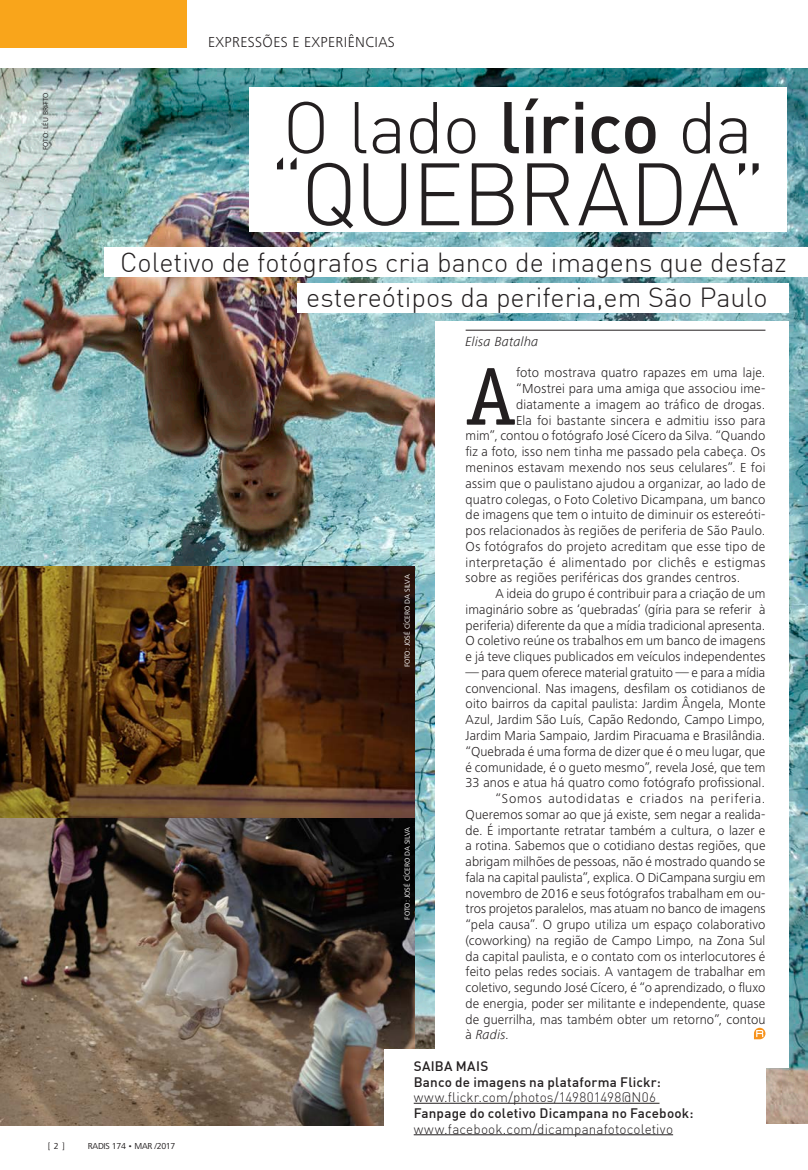
<style>
.page{position:relative;width:808px;height:1170px;background:#fff}
.page>*{position:absolute;margin:0;border:0;box-sizing:border-box;transform-origin:0 0}
.Título_materia{font:300 87px "DIN";letter-spacing:-.02em;color:#231f20}
.Corpo_-_Capitular_4{font:82.5px "Officina Serif Std";color:#231f20}
.Título_materia-2{font:300 72px "DIN";letter-spacing:-.02em;color:#231f20}
.Subtítulo{font:300 27px "DIN";color:#231f20}
.Chapéu{font:300 15px "Frutiger Next LT";letter-spacing:.025em;color:#231f20}
.Corpo_-_2_col{font:300 13.5px/15.8px "Frutiger Next LT";letter-spacing:.005em;color:#231f20;text-align:justify}
.Corpo_-_Capitular_4-2{font:300 13.5px "Frutiger Next LT";letter-spacing:.015em;color:#231f20}
.Corpo_-_2_col-2{font:500 13.5px "DIN";letter-spacing:.015em;color:#231f20}
.Corpo_-_2_col-3{font:300 13.5px "DIN";letter-spacing:.01em;color:#231f20}
.Assinatura{font:italic 300 13.5px "Frutiger Next LT";letter-spacing:.01em;color:#231f20}
.t1{font:9px "Frutiger Next LT";letter-spacing:-.03em;color:#231f20}
.Fotos_-_Crédito{font:7.5px "Frutiger Next LT";color:#fff}
.Fotos_-_Crédito-2{font:7.5px "Frutiger Next LT";color:#231f20}
.s1{font-weight:500}
.s2{font-style:italic}
</style>
<div class="page">
<img style="left:0;top:68px;width:808px;height:1055px">
<img style="left:0;top:566px;width:415px;height:559px">
<div style="left:435px;top:321px;width:354px;height:746px;background:#fff"></div>
<hr style="left:466px;top:330px;width:299px;height:1px;background:#231f20">
<svg style="left:754px;top:1027px;width:11px;height:12px"></svg>
<div style="left:105px;top:247px;width:703px;height:29px;background:#fff"></div>
<div style="left:249px;top:87px;width:538px;height:145px;background:#fff"></div>
<div style="left:384px;top:1049px;width:381px;height:101px;background:#fff"></div>
<hr style="left:414px;top:1102px;width:245px;height:1px;background:#231f20">
<hr style="left:414px;top:1134px;width:259px;height:1px;background:#231f20">
<div style="left:298px;top:283px;width:491px;height:29px;background:#fff"></div>
<div style="left:0;top:0;width:187px;height:47px;background:#f9a51b"></div>
<p class="Fotos_-_Crédito-2" style="left:42px;top:150px;width:59px;rotate:-90deg">FOTO: LÉU BRITTO</p>
<p class="Chapéu" style="left:208px;top:34px;width:188px">EXPRESSÕES E EXPERIÊNCIAS</p>
<p class="Título_materia-2" style="left:283px;top:83px;width:472px">O lado <span class="s1">lírico</span> da</p>
<p class="Título_materia" style="left:269px;top:140px;width:500px">“QUEBRADA”</p>
<p class="Subtítulo" style="left:120px;top:245px;width:668px">Coletivo de fotógrafos cria banco de imagens que desfaz</p>
<p class="Subtítulo" style="left:306px;top:281px;width:463px">estereótipos da periferia,em São Paulo</p>
<p class="Fotos_-_Crédito" style="left:403px;top:667px;width:94px;rotate:-90deg">FOTO: JOSÉ CÍCERO DA SILVA</p>
<p class="Fotos_-_Crédito" style="left:403px;top:919px;width:94px;rotate:-90deg">FOTO: JOSÉ CÍCERO DA SILVA</p>
<p class="Assinatura" style="left:466px;top:334px;width:74px">Elisa Batalha</p>
<p class="Corpo_-_Capitular_4" style="left:466px;top:348px;width:52px">A</p>
<p class="Corpo_-_Capitular_4-2" style="left:516px;top:365px;width:251px">foto mostrava quatro rapazes em uma laje.</p>
<p class="Corpo_-_Capitular_4-2" style="left:516px;top:381px;width:251px">“Mostrei para uma amiga que associou ime-</p>
<p class="Corpo_-_Capitular_4-2" style="left:516px;top:397px;width:251px">diatamente a imagem ao tráfico de drogas.</p>
<p class="Corpo_-_Capitular_4-2" style="left:516px;top:413px;width:251px">Ela foi bastante sincera e admitiu isso para</p>
<p class="Corpo_-_Capitular_4-2" style="left:466px;top:428px;width:301px">mim”, contou o fotógrafo José Cícero da Silva. “Quando</p>
<p class="Corpo_-_Capitular_4-2" style="left:466px;top:444px;width:301px">fiz a foto, isso nem tinha me passado pela cabeça. Os</p>
<p class="Corpo_-_Capitular_4-2" style="left:466px;top:460px;width:301px">meninos estavam mexendo nos seus celulares”. E foi</p>
<p class="Corpo_-_Capitular_4-2" style="left:466px;top:476px;width:301px">assim que o paulistano ajudou a organizar, ao lado de</p>
<p class="Corpo_-_Capitular_4-2" style="left:466px;top:491px;width:301px">quatro colegas, o Foto Coletivo Dicampana, um banco</p>
<p class="Corpo_-_Capitular_4-2" style="left:466px;top:507px;width:301px">de imagens que tem o intuito de diminuir os estereóti-</p>
<p class="Corpo_-_Capitular_4-2" style="left:466px;top:523px;width:301px">pos relacionados às regiões de periferia de São Paulo.</p>
<p class="Corpo_-_Capitular_4-2" style="left:466px;top:539px;width:301px">Os fotógrafos do projeto acreditam que esse tipo de</p>
<p class="Corpo_-_Capitular_4-2" style="left:466px;top:554px;width:301px">interpretação é alimentado por clichês e estigmas</p>
<p class="Corpo_-_Capitular_4-2" style="left:466px;top:570px;width:276px">sobre as regiões periféricas dos grandes centros.</p>
<p class="Corpo_-_2_col" style="left:466px;top:585px;width:301px;text-indent:30px">A ideia do grupo é contribuir para a criação de um imaginário sobre as ‘quebradas’ (gíria para se referir à periferia) diferente da que a mídia tradicional apresenta.<br>O coletivo reúne os trabalhos em um banco de imagens e já teve cliques publicados em veículos independentes</p>
<p class="Corpo_-_2_col" style="left:466px;top:664px;width:301px">— para quem oferece material gratuito — e para a mídia convencional. Nas imagens, desfilam os cotidianos de oito bairros da capital paulista: Jardim Ângela, Monte Azul, Jardim São Luís, Capão Redondo, Campo Limpo, Jardim Maria Sampaio, Jardim Piracuama e Brasilândia. “Quebrada é uma forma de dizer que é o meu lugar, que é comunidade, é o gueto mesmo”, revela José, que tem 33 anos e atua há quatro como fotógrafo profissional.</p>
<p class="Corpo_-_2_col" style="left:466px;top:790px;width:301px;text-indent:30px">“Somos autodidatas e criados na periferia.<br>Queremos somar ao que já existe, sem negar a realida&shy;de. É importante retratar também a cultura, o lazer e a rotina. Sabemos que o cotidiano destas regiões, que abrigam milhões de pessoas, não é mostrado quando se fala na capital paulista”, explica. O DiCampana surgiu em novembro de 2016 e seus fotógrafos trabalham em ou&shy;tros projetos paralelos, mas atuam no banco de imagens “pela causa”. O grupo utiliza um espaço colaborativo (coworking) na região de Campo Limpo, na Zona Sul da capital paulista, e o contato com os interlocutores é feito pelas redes sociais. A vantagem de trabalhar em coletivo, segundo José Cícero, é “o aprendizado, o fluxo de energia, poder ser militante e independente, quase de guerrilha, mas também obter um retorno”, contou à <span class="s2">Radis</span>.</p>
<p class="Corpo_-_2_col-2" style="left:414px;top:1057px;width:76px">SAIBA MAIS</p>
<p class="Corpo_-_2_col-2" style="left:414px;top:1072px;width:249px">Banco de imagens na plataforma Flickr:</p>
<p class="Corpo_-_2_col-3" style="left:414px;top:1089px;width:244px">www.flickr.com/photos/149801498@N06</p>
<p class="Corpo_-_2_col-2" style="left:414px;top:1104px;width:281px">Fanpage do coletivo Dicampana no Facebook:</p>
<p class="Corpo_-_2_col-3" style="left:414px;top:1120px;width:261px">www.facebook.com/dicampanafotocoletivo</p>
<p class="t1" style="left:48px;top:1140px;width:19px">[2]</p>
<p class="t1" style="left:88px;top:1140px;width:89px">RADIS 174 • MAR /2017</p>
</div>
